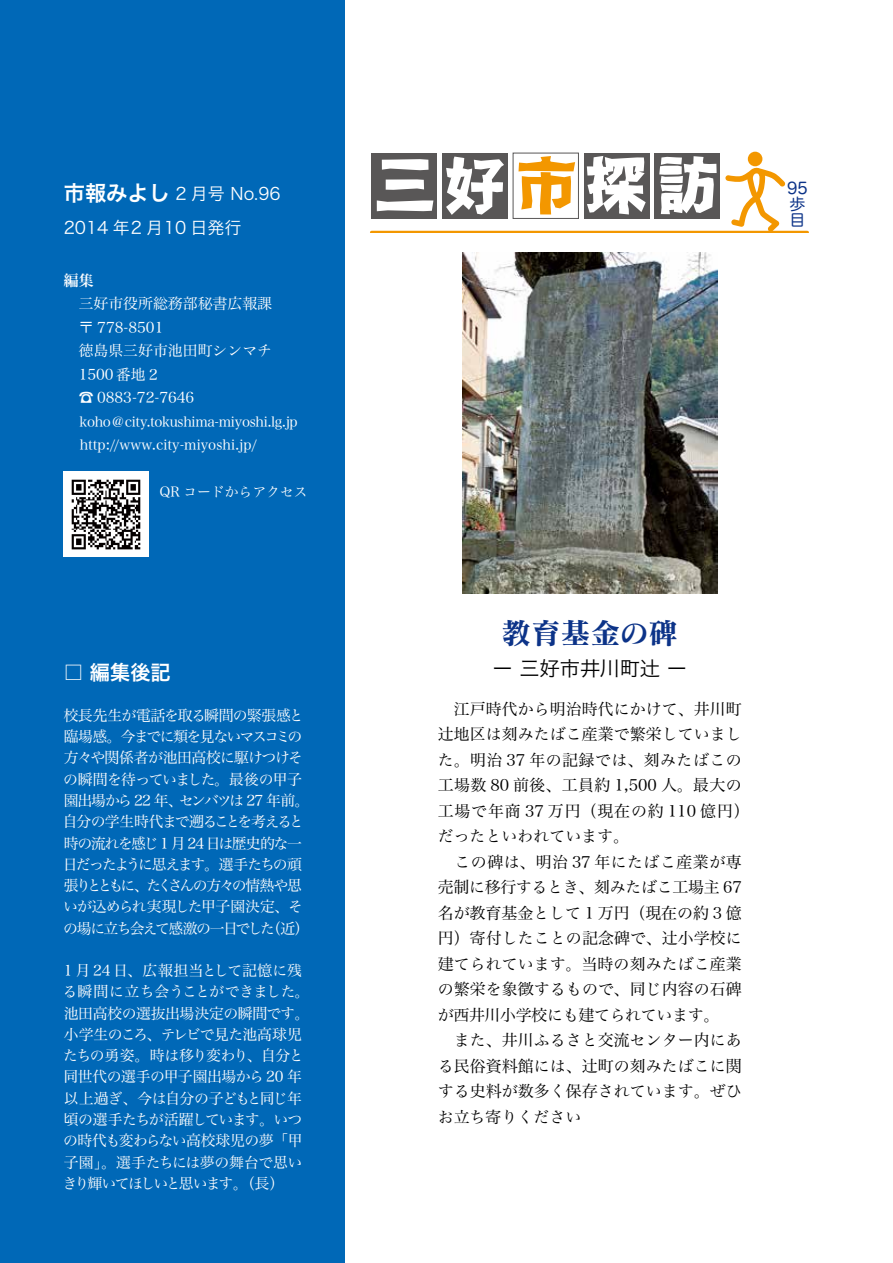
<style>
.page{position:relative;width:893px;height:1263px;background:#fff}
.page>*{position:absolute;margin:0;border:0;box-sizing:border-box;transform-origin:0 0}
.t1{font:29.7px "Matisse Pro N B";color:#0c3388}
.t2{font:21.3px "Hira Kaku Pro W6";color:#fff}
.t3{font:20.25px "Hira Kaku Pro W3";color:#000}
.t4{font:20.25px "Hira Kaku Pro W6";color:#fff}
.t5{font:16.95px "Hira Kaku Pro W3";color:#fff}
.t6{font:15.9px/25.5px "Hira Min Pro N W3";letter-spacing:.005em;color:#000}
.t7{font:15.9px/15.9px "Hira Maru Pro W4";color:#0c3388}
.t8{font:14.85px/21.3px "Hira Min Pro W3";letter-spacing:-.05em;color:#fff}
.t9{font:14.85px "Hira Min Pro W3";color:#fff}
.t10{font:14.85px "Hira Min Pro W3";letter-spacing:-.18em;color:#fff}
.t11{font:14.85px "Hira Min Pro W3";letter-spacing:-.12em;color:#fff}
.t12{font:14.85px "Hira Min Pro W3";letter-spacing:-.09em;color:#fff}
.t13{font:14.85px "Hira Min Pro W3";letter-spacing:-.095em;color:#fff}
.t14{font:14.85px "Hira Min Pro W3";letter-spacing:-.125em;color:#fff}
.t15{font:14.85px "Hira Min Pro W3";letter-spacing:-.115em;color:#fff}
.t16{font:14.85px "Hira Min Pro W3";letter-spacing:-.135em;color:#fff}
.t17{font:14.85px "Hira Min Pro W6";color:#fff}
.t18{font:13.8px/23.4px "Hira Min Pro W3";letter-spacing:-.02em;color:#fff}
.t19{font:13.8px "Hira Min Pro W3";color:#fff}
</style>
<div class="page">
<div style="left:0;top:0;width:344px;height:1263px;background:#0068b7"></div>
<div style="left:372px;top:153px;width:65px;height:65px;background:#595757"></div>
<svg style="left:377px;top:159px;width:56px;height:52px"></svg>
<div style="left:442px;top:153px;width:66px;height:65px;background:#595757"></div>
<svg style="left:446px;top:157px;width:58px;height:58px"></svg>
<div style="left:513px;top:153px;width:66px;height:66px;border:1px solid #595757"></div>
<svg style="left:518px;top:156px;width:57px;height:58px"></svg>
<div style="left:584px;top:153px;width:65px;height:65px;background:#595757"></div>
<svg style="left:587px;top:156px;width:59px;height:58px"></svg>
<div style="left:655px;top:153px;width:65px;height:65px;background:#595757"></div>
<svg style="left:659px;top:156px;width:58px;height:58px"></svg>
<svg style="left:725px;top:167px;width:60px;height:64px"></svg>
<div style="left:748px;top:152px;width:14px;height:14px;background:#f39700;border-radius:50%"></div>
<hr style="left:372px;top:231px;width:435px;height:2px;background:#f39700">
<img style="left:64px;top:471px;width:85px;height:85px">
<img style="left:462px;top:253px;width:255px;height:340px">
<h2 class="t2" style="left:64px;top:173px;width:108px">市報みよし</h2>
<p class="t5" style="left:64px;top:213px;width:179px">2014 年2 月10 日発行</p>
<p class="t17" style="left:64px;top:267px;width:31px">編集</p>
<p class="t9" style="left:79px;top:291px;width:195px">三好市役所総務部秘書広報課</p>
<p class="t8" style="left:79px;top:315px;width:86px">〒 778-8501</p>
<p class="t9" style="left:64px;top:338px;width:210px">　徳島県三好市池田町シンマチ</p>
<p class="t9" style="left:64px;top:361px;width:98px">　1500番地２</p>
<p class="t9" style="left:79px;top:385px;width:117px">☎ 0883-72-7646</p>
<p class="t18" style="left:80px;top:408px;width:220px">koho＠city.tokushima-miyoshi l g. j p. http://www.city-miyoshi.jp/</p>
<p class="t19" style="left:159px;top:480px;width:150px">QR コードからアクセス</p>
<p class="t5" style="left:175px;top:178px;width:107px">2 月号 No.96</p>
<p class="t4" style="left:63px;top:654px;width:109px">□ 編集後記</p>
<p class="t8" style="left:64px;top:703px;width:241px">校長先生が電話を取る瞬間の緊張感と</p>
<p class="t11" style="left:64px;top:724px;width:240px">臨場感。今までに類を見ないマスコミの</p>
<p class="t8" style="left:64px;top:746px;width:241px">方々や関係者が池田高校に駆けつけそ</p>
<p class="t8" style="left:63px;top:767px;width:240px">の瞬間を待っていました。最後の甲子</p>
<p class="t16" style="left:179px;top:788px;width:132px">センバツは 27 年前。</p>
<p class="t8" style="left:64px;top:788px;width:120px">園出場から 22 年、</p>
<p class="t12" style="left:63px;top:809px;width:242px">自分の学生時代まで遡ることを考えると</p>
<p class="t13" style="left:64px;top:830px;width:240px">時の流れを感じ 1 月 24 日は歴史的な一</p>
<p class="t14" style="left:63px;top:851px;width:241px">日だったように思えます。選手たちの頑</p>
<p class="t10" style="left:64px;top:873px;width:240px">張りとともに、たくさんの方々の情熱や思</p>
<p class="t8" style="left:63px;top:895px;width:241px">いが込められ実現した甲子園決定、そ</p>
<p class="t8" style="left:266px;top:916px;width:45px">（近(</p>
<p class="t15" style="left:63px;top:915px;width:213px">の場に立ち会えて感激の一日でした</p>
<p class="t8" style="left:62px;top:958px;width:248px">1 月 24 日、広報担当として記憶に残る瞬間に立ち会うことができました。池田高校の選抜出場決定の瞬間です。小学生のころ、テレビで見た池高球児たちの勇姿。時は移り変わり、自分と同世代の選手の甲子園出場から 20 年以上過ぎ、今は自分の子どもと同じ年頃の選手たちが活躍しています。いつの時代も変わらない高校球児の夢「甲子園」。選手たちには夢の舞台で思いきり輝いてほしいと思います。（長(</p>
<p class="t7" style="left:787px;top:179px;width:22px">95</p>
<p class="t7" style="left:789px;top:195px;width:17px">歩目</p>
<h1 class="t1" style="left:501px;top:613px;width:178px">教育基金の碑</h1>
<p class="t3" style="left:492px;top:650px;width:196px">ー三好市井川町辻ー</p>
<p class="t6" style="left:438px;top:694px;width:313px">　江戸時代から明治時代にかけて、井川町辻地区は刻みたばこ産業で繁栄していました。明治 37 年の記録では、刻みたばこの工場数 80 前後、工員約 1,500 人。最大の工場で年商 37 万円（現在の約 110 億円(だったといわれています。<br>　この碑は、明治 37 年にたばこ産業が専売制に移行するとき、刻みたばこ工場主 67名が教育基金として 1 万円（現在の約 3 億円）寄付したことの記念碑で、辻小学校に建てられています。当時の刻みたばこ産業の繁栄を象徴するもので、同じ内容の石碑が西井川小学校にも建てられています。<br>　また、井川ふるさと交流センター内にある民俗資料館には、辻町の刻みたばこに関する史料が数多く保存されています。ぜひお立ち寄りください</p>
</div>
